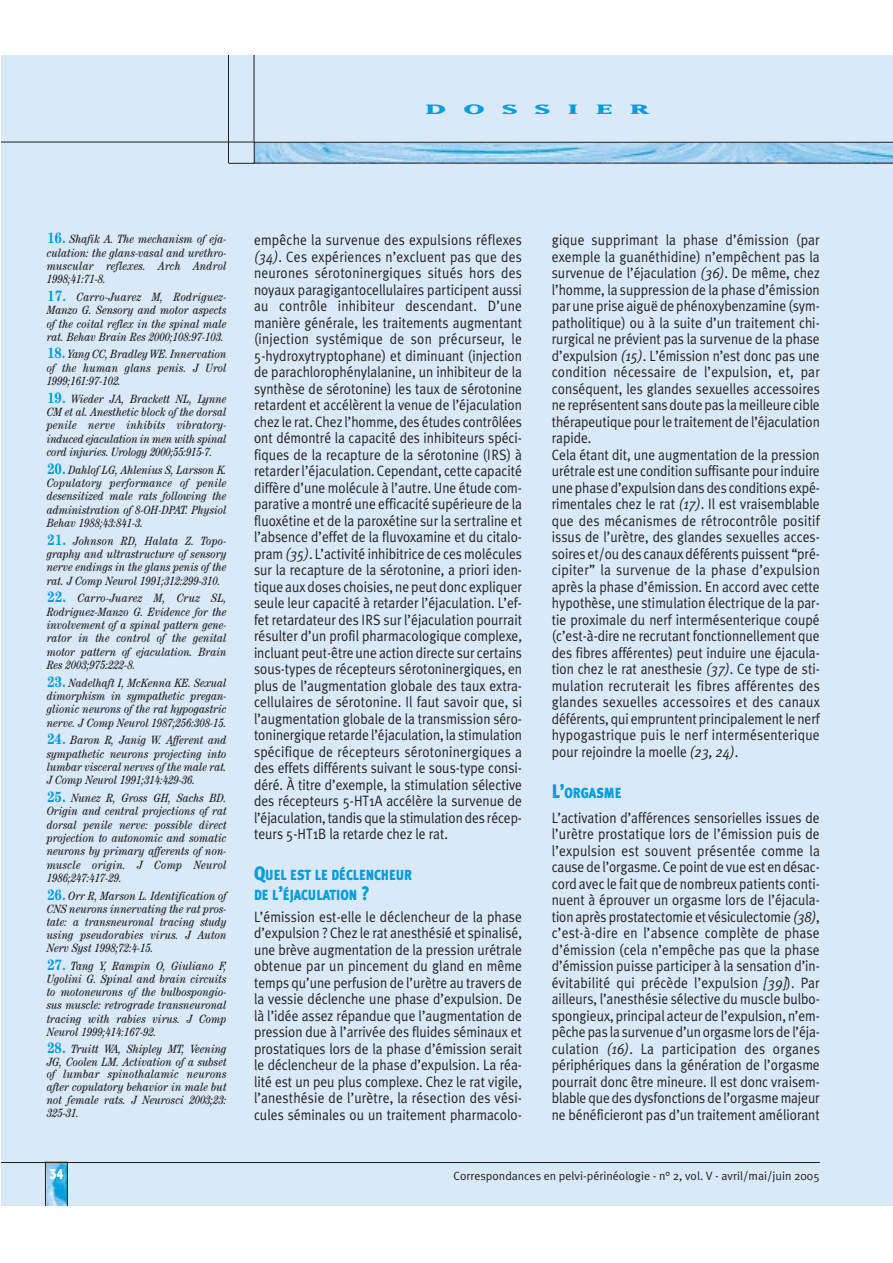
<style>
.page{position:relative;width:893px;height:1263px;background:#fff}
.page>*{position:absolute;margin:0;border:0;box-sizing:border-box;transform-origin:0 0}
.t1{font:21px "Matrix Bold Small Caps";letter-spacing:.395em;color:#009ddc;scale:2 1}
.t2{font:15px/16.5px "Meta Plus Normal";color:#231f20;text-align:justify;scale:.9 1}
.t3{font:15px "Typeface Six";color:#fff;scale:.8 1}
.t4{font:900 14.7px/19.5px "Meta Plus";color:#009ddc;scale:.85 1}
.t5{font:italic condensed 12px/13.4px "Century";color:#231f20;text-align:justify}
.t6{font:12px "Meta Plus Normal";color:#231f20}
.s1{font-weight:700;font-style:normal;font-size:15px;color:#009ddc}
.s2{font-style:italic}
.s3{font-size:19.5px}
</style>
<div class="page">
<div style="left:2px;top:56px;width:890px;height:1150px;background:#d9e9f8"></div>
<img style="left:46px;top:1163px;width:21px;height:43px">
<hr style="left:45px;top:1162px;width:1px;height:44px;background:#231f20">
<hr style="left:67px;top:1162px;width:1px;height:44px;background:#231f20">
<hr style="left:2px;top:1162px;width:817px;height:1px;background:#231f20">
<svg style="left:228px;top:142px;width:664px;height:22px;background:#95c1dd"></svg>
<hr style="left:228px;top:56px;width:1px;height:107px;background:#231f20">
<hr style="left:2px;top:142px;width:252px;height:1px;background:#231f20">
<hr style="left:254px;top:56px;width:1px;height:86px;background:#231f20">
<h1 class="t1" style="left:425px;top:94px;width:113px">dossier</h1>
<p class="t5" style="left:47px;top:233px;width:181px"><span class="s1">16.</span> Shafik A. The mechanism of eja&shy;culation: the glans-vasal and urethro&shy;muscular reflexes. Arch Androl 1998;41:71-8.</p>
<p class="t5" style="left:47px;top:291px;width:181px"><span class="s1">17.</span> Carro-Juarez M, Rodriguez-Manzo G. Sensory and motor aspects of the coital reflex in the spinal male rat. Behav Brain Res 2000;108:97-103.</p>
<p class="t5" style="left:47px;top:349px;width:181px"><span class="s1">18.</span> Yang CC, Bradley WE. Innervation of the human glans penis. J Urol 1999;161:97-102.</p>
<p class="t5" style="left:47px;top:393px;width:181px"><span class="s1">19.</span> Wieder JA, Brackett NL, Lynne CM et al. Anesthetic block of the dorsal penile nerve inhibits vibratory&shy;induced ejaculation in men with spinal cord injuries. Urology 2000;55:915-7.</p>
<p class="t5" style="left:47px;top:464px;width:181px"><span class="s1">20.</span> Dahlof LG, Ahlenius S, Larsson K.<br>Copulatory performance of penile desensitized male rats following the administration of 8-OH-DPAT. Physiol Behav 1988;43:841-3.</p>
<p class="t5" style="left:47px;top:535px;width:181px"><span class="s1">21.</span> Johnson RD, Halata Z. Topo&shy;graphy and ultrastructure of sensory nerve endings in the glans penis of the rat. J Comp Neurol 1991;312:299-310.</p>
<p class="t5" style="left:47px;top:593px;width:181px"><span class="s1">22.</span> Carro-Juarez M, Cruz SL, Rodriguez-Manzo G. Evidence for the involvement of a spinal pattern gene&shy;rator in the control of the genital motor pattern of ejaculation. Brain Res 2003;975:222-8.</p>
<p class="t5" style="left:47px;top:677px;width:181px"><span class="s1">23.</span> Nadelhaft I, McKenna KE. Sexual dimorphism in sympathetic pregan&shy;glionic neurons of the rat hypogastric nerve. J Comp Neurol 1987;256:308-15.</p>
<p class="t5" style="left:47px;top:735px;width:181px"><span class="s1">24.</span> Baron R, Janig W. Afferent and sympathetic neurons projecting into lumbar visceral nerves of the male rat.<br>J Comp Neurol 1991;314:429-36.</p>
<p class="t5" style="left:47px;top:792px;width:181px"><span class="s1">25.</span> Nunez R, Gross GH, Sachs BD.<br>Origin and central projections of rat dorsal penile nerve: possible direct projection to autonomic and somatic neurons by primary afferents of non&shy;muscle origin. J Comp Neurol 1986;247:417-29.</p>
<p class="t5" style="left:47px;top:890px;width:181px"><span class="s1">26.</span> Orr R, Marson L. Identification of CNS neurons innervating the rat pros&shy;tate: a transneuronal tracing study using pseudorabies virus. J Auton Nerv Syst 1998;72:4-15.</p>
<p class="t5" style="left:47px;top:960px;width:181px"><span class="s1">27.</span> Tang Y, Rampin O, Giuliano F, Ugolini G. Spinal and brain circuits to motoneurons of the bulbospongio&shy;sus muscle: retrograde transneuronal tracing with rabies virus. J Comp Neurol 1999;414:167-92.</p>
<p class="t5" style="left:47px;top:1043px;width:181px;line-height:12.8px"><span class="s1">28.</span> Truitt WA, Shipley MT, Veening JG, Coolen LM. Activation of a subset of lumbar spinothalamic neurons after copulatory behavior in male but not female rats. J Neurosci 2003;23:<br>325-31.</p>
<p class="t2" style="left:254px;top:234px;width:299px">empêche la survenue des expulsions réflexes <span class="s2">(34)</span>. Ces expériences n’excluent pas que des neurones sérotoninergiques situés hors des noyaux paragigantocellulaires participent aussi au contrôle inhibiteur descendant. D’une manière générale, les traitements augmentant (injection systémique de son précurseur, le 5-hydroxytryptophane) et diminuant (injection de parachlorophénylalanine, un inhibiteur de la synthèse de sérotonine) les taux de sérotonine retardent et accélèrent la venue de l’éjaculation chez le rat. Chez l’homme, des études contrôlées ont démontré la capacité des inhibiteurs spéci&shy;fiques de la recapture de la sérotonine (IRS) à retarder l’éjaculation. Cependant, cette capacité diffère d’une molécule à l’autre. Une étude com&shy;parative a montré une efficacité supérieure de la fluoxétine et de la paroxétine sur la sertraline et l’absence d’effet de la fluvoxamine et du citalo&shy;pram <span class="s2">(35)</span>. L’activité inhibitrice de ces molécules sur la recapture de la sérotonine, a priori iden&shy;tique aux doses choisies, ne peut donc expliquer seule leur capacité à retarder l’éjaculation. L’ef&shy;fet retardateur des IRS sur l’éjaculation pourrait résulter d’un profil pharmacologique complexe, incluant peut-être une action directe sur certains sous-types de récepteurs sérotoninergiques, en plus de l’augmentation globale des taux extra&shy;cellulaires de sérotonine. Il faut savoir que, si l’augmentation globale de la transmission séro&shy;toninergique retarde l’éjaculation, la stimulation spécifique de récepteurs sérotoninergiques a des effets différents suivant le sous-type consi&shy;déré. À titre d’exemple, la stimulation sélective des récepteurs 5-HT1A accélère la survenue de l’éjaculation, tandis que la stimulation des récep&shy;teurs 5-HT1B la retarde chez le rat.</p>
<p class="t4" style="left:254px;top:867px;width:187px"><span class="s3">Q</span>UEL EST LE DÉCLENCHEUR<br>DE L<span class="s3">’</span>ÉJACULATION <span class="s3">?</span></p>
<p class="t2" style="left:254px;top:910px;width:299px">L’émission est-elle le déclencheur de la phase d’expulsion ? Chez le rat anesthésié et spinalisé, une brève augmentation de la pression urétrale obtenue par un pincement du gland en même temps qu’une perfusion de l’urètre au travers de la vessie déclenche une phase d’expulsion. De là l’idée assez répandue que l’augmentation de pression due à l’arrivée des fluides séminaux et prostatiques lors de la phase d’émission serait le déclencheur de la phase d’expulsion. La réa&shy;lité est un peu plus complexe. Chez le rat vigile, l’anesthésie de l’urètre, la résection des vési&shy;cules séminales ou un traitement pharmacolo-</p>
<p class="t2" style="left:552px;top:234px;width:299px;text-align:left">gique supprimant la phase d’émission (par exemple la guanéthidine) n’empêchent pas la survenue de l’éjaculation <span class="s2">(36)</span>. De même, chez l’homme, la suppression de la phase d’émission par une prise aiguë de phénoxybenzamine (sym&shy;patholitique) ou à la suite d’un traitement chi&shy;rurgical ne prévient pas la survenue de la phase d’expulsion <span class="s2">(15)</span>. L’émission n’est donc pas une condition nécessaire de l’expulsion, et, par conséquent, les glandes sexuelles accessoires ne représentent sans doute pas la meilleure cible thérapeutique pour le traitement de l’éjaculation rapide.<br>Cela étant dit, une augmentation de la pression urétrale est une condition suffisante pour induire une phase d’expulsion dans des conditions expé&shy;rimentales chez le rat <span class="s2">(17)</span>. Il est vraisemblable que des mécanismes de rétrocontrôle positif issus de l’urètre, des glandes sexuelles acces&shy;soires et/ou des canaux déférents puissent “pré&shy;cipiter” la survenue de la phase d’expulsion après la phase d’émission. En accord avec cette hypothèse, une stimulation électrique de la par&shy;tie proximale du nerf intermésenterique coupé (c’est-à-dire ne recrutant fonctionnellement que des fibres afférentes) peut induire une éjacula&shy;tion chez le rat anesthesie <span class="s2">(37)</span>. Ce type de sti&shy;mulation recruterait les fibres afférentes des glandes sexuelles accessoires et des canaux déférents, qui empruntent principalement le nerf hypogastrique puis le nerf intermésenterique pour rejoindre la moelle <span class="s2">(23, 24)</span>.</p>
<p class="t4" style="left:552px;top:784px;width:83px"><span class="s3">L’</span>ORGASME</p>
<p class="t2" style="left:552px;top:811px;width:299px">L’activation d’afférences sensorielles issues de l’urètre prostatique lors de l’émission puis de l’expulsion est souvent présentée comme la cause de l’orgasme. Ce point de vue est en désac&shy;cord avec le fait que de nombreux patients conti&shy;nuent à éprouver un orgasme lors de l’éjacula&shy;tion après prostatectomie et vésiculectomie <span class="s2">(38)</span>, c’est-à-dire en l’absence complète de phase d’émission (cela n’empêche pas que la phase d’émission puisse participer à la sensation d’in&shy;évitabilité qui précède l’expulsion <span class="s2">[39]</span>). Par ailleurs, l’anesthésie sélective du muscle bulbo&shy;spongieux, principal acteur de l’expulsion, n’em&shy;pêche pas la survenue d’un orgasme lors de l’éja&shy;culation <span class="s2">(16)</span>. La participation des organes périphériques dans la génération de l’orgasme pourrait donc être mineure. Il est donc vraisem&shy;blable que des dysfonctions de l’orgasme majeur ne bénéficieront pas d’un traitement améliorant</p>
<p class="t3" style="left:49px;top:1165px;width:19px">34</p>
<p class="t6" style="left:453px;top:1172px;width:368px">Correspondances en pelvi-périnéologie - n° 2, vol. V - avril/mai/juin 2005</p>
</div>
